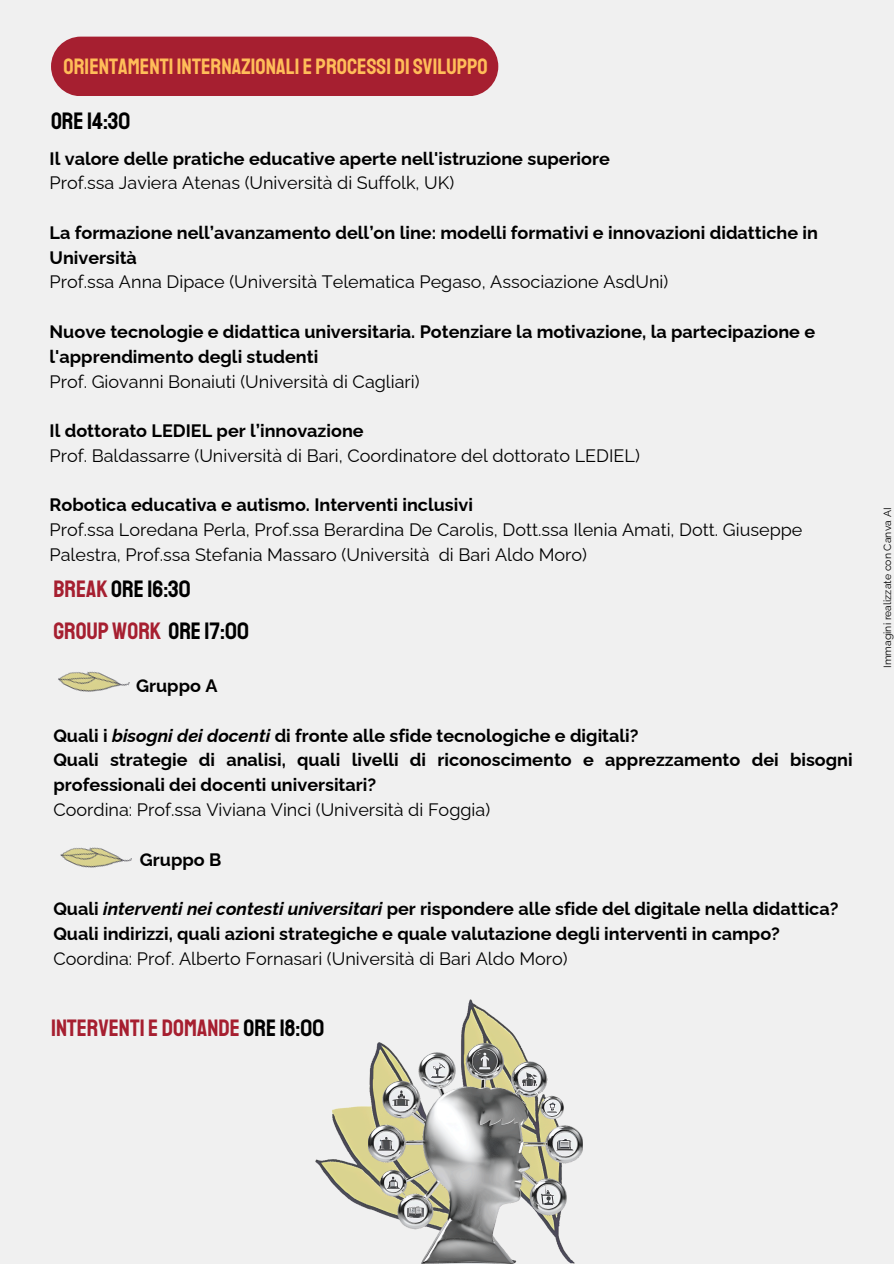
<style>
.page{position:relative;width:894px;height:1264px;background:#fff}
.page>*{position:absolute;margin:0;border:0;box-sizing:border-box;transform-origin:0 0}
.t1{font:24px "Staatliches";color:#a61f30}
.t2{font:24px "Staatliches";color:#000}
.t3{font:22.5px "Staatliches";color:#ffbd59}
.t4{font:700 18px/24.8px "Raleway";color:#000}
.t5{font:18px/24.8px "Raleway";color:#000}
.t6{font:10.5px "Raleway";color:#000}
.s1{font-weight:400}
.s2{font-weight:700}
.s3{color:#a61f30}
.s4{color:#000}
.s5{font-style:italic}
</style>
<div class="page">
<div style="left:0;top:0;width:893px;height:1263px;background:#f0f0f0"></div>
<img style="left:315px;top:999px;width:204px;height:210px">
<img style="left:368px;top:1043px;width:214px;height:220px">
<img style="left:58px;top:671px;width:72px;height:21px">
<div style="left:51px;top:37px;width:447px;height:59px;background:#a61f30;border-radius:30px"></div>
<svg style="left:96px;top:690px;width:34px;height:2px"></svg>
<img style="left:60px;top:847px;width:72px;height:21px">
<svg style="left:99px;top:866px;width:33px;height:2px"></svg>
<p class="t3" style="left:63px;top:52px;width:426px">ORIENTAMENTI INTERNAZIONALI E PROCESSI DI SVILUPPO</p>
<h2 class="t2" style="left:51px;top:106px;width:81px">ORE 14:30</h2>
<h2 class="t4" style="left:50px;top:146px;width:561px">Il valore delle pratiche educative aperte nell'istruzione superiore<br><span class="s1">Prof.ssa Javiera Atenas (Università di Suffolk, UK)</span></h2>
<h3 class="t4" style="left:50px;top:220px;width:769px">La formazione nell’avanzamento dell’on line: modelli formativi e innovazioni didattiche in<br>Università<br><span class="s1">Prof.ssa Anna Dipace (Università Telematica Pegaso, Associazione AsdUni)</span></h3>
<h4 class="t4" style="left:50px;top:319px;width:767px">Nuove tecnologie e didattica universitaria. Potenziare la motivazione, la partecipazione e l'apprendimento degli studenti<br><span class="s1">Prof. Giovanni Bonaiuti (Università di Cagliari)</span></h4>
<h3 class="t5" style="left:50px;top:418px;width:591px"><span class="s2">Il dottorato LEDIEL per l’innovazione<br></span>Prof. Baldassarre (Università di Bari, Coordinatore del dottorato LEDIEL)</h3>
<h4 class="t5" style="left:50px;top:492px;width:754px"><span class="s2">Robotica educativa e autismo. Interventi inclusivi<br></span>Prof.ssa Loredana Perla, Prof.ssa Berardina De Carolis, Dott.ssa Ilenia Amati, Dott. Giuseppe<br>Palestra, Prof.ssa Stefania Massaro (Università di Bari Aldo Moro)</h4>
<p class="t2" style="left:53px;top:574px;width:139px"><span class="s3">BREAK</span> ORE 16:30</p>
<h4 class="t1" style="left:53px;top:616px;width:197px">GROUPWORK <span class="s4">ORE 17:00</span></h4>
<h4 class="t4" style="left:136px;top:673px;width:83px">Gruppo A</h4>
<h4 class="t4" style="left:53px;top:723px;width:800px">Quali i <span class="s5">bisogni dei docenti</span> di fronte alle sfide tecnologiche e digitali?<br>Quali strategie di analisi, quali livelli di riconoscimento e apprezzamento dei bisogni professionali dei docenti universitari?<br><span class="s1">Coordina: Prof.ssa Viviana Vinci (Università di Foggia)</span></h4>
<h4 class="t4" style="left:140px;top:846px;width:83px">Gruppo B</h4>
<h1 class="t4" style="left:53px;top:896px;width:786px">Quali <span class="s5">interventi nei contesti universitari</span> per rispondere alle sfide del digitale nella didattica?<br>Quali indirizzi, quali azioni strategiche e quale valutazione degli interventi in campo?<br><span class="s1">Coordina: Prof. Alberto Fornasari (Università di Bari Aldo Moro)</span></h1>
<h4 class="t1" style="left:51px;top:1013px;width:275px">INTERVENTI E DOMANDE <span class="s4">ORE 18:00</span></h4>
<p class="t6" style="left:881px;top:668px;width:162px;rotate:-90deg">Immagini realizzate con Canva AI</p>
</div>
